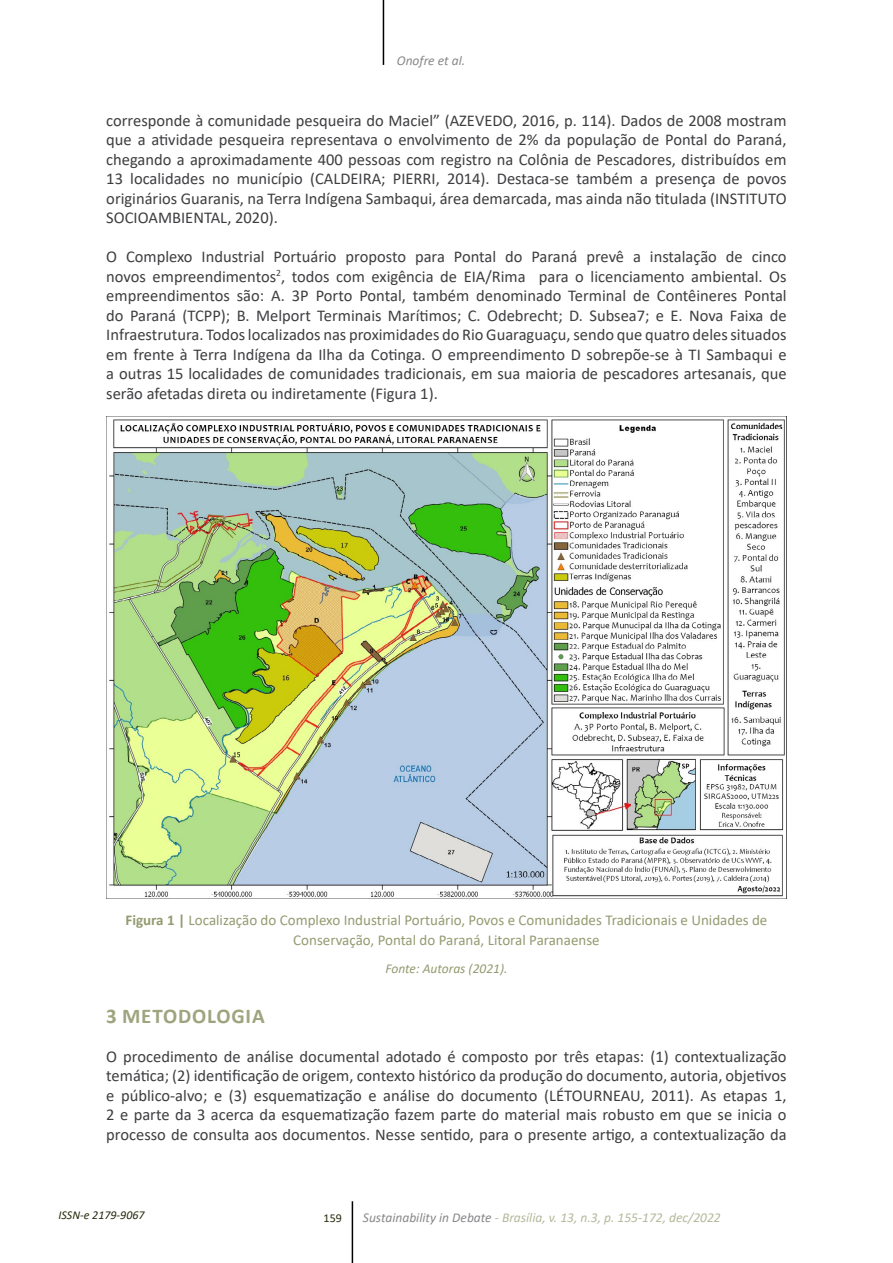
<style>
.page{position:relative;width:893px;height:1263px;background:#fff}
.page>*{position:absolute;margin:0;border:0;box-sizing:border-box;transform-origin:0 0}
.t1{font:700 21px "Calibri";letter-spacing:.04em;color:#9ea57e}
.t2{font:16.5px/19.5px "Calibri";color:#3e3d40;text-align:justify}
.t3{font:15px/19.5px "Calibri";color:#949b70;text-align:center}
.t4{font:italic 13.5px "Calibri";color:#b4b99b}
.t5{font:italic 13.5px "Calibri";color:#949b70}
.t6{font:italic 13.5px "Calibri";color:#87888a}
.t7{font:italic 12px "Calibri";color:#252a0c}
.t8{font:12px "Calibri";color:#252a0c}
.s1{font-weight:700}
.s2{color:#87888a}
</style>
<div class="page">
<hr style="left:383px;top:0;width:1px;height:65px;background:#000">
<hr style="left:352px;top:1201px;width:1px;height:62px;background:#000">
<img style="left:106px;top:417px;width:681px;height:481px">
<p class="t6" style="left:397px;top:51px;width:70px">Onofre et al.</p>
<p class="t2" style="left:106px;top:110px;width:682px">corresponde à comunidade pesqueira do Maciel” (AZEVEDO, 2016, p. 114). Dados de 2008 mostram que a atividade pesqueira representava o envolvimento de 2% da população de Pontal do Paraná, chegando a aproximadamente 400 pessoas com registro na Colônia de Pescadores, distribuídos em 13 localidades no município (CALDEIRA; PIERRI, 2014). Destaca-se também a presença de povos originários Guaranis, na Terra Indígena Sambaqui, área demarcada, mas ainda não titulada (INSTITUTO SOCIOAMBIENTAL, 2020).</p>
<p class="t2" style="left:106px;top:247px;width:682px">O Complexo Industrial Portuário proposto para Pontal do Paraná prevê a instalação de cinco novos empreendimentos<sup>2</sup>, todos com exigência de EIA/Rima para o licenciamento ambiental. Os empreendimentos são: A. 3P Porto Pontal, também denominado Terminal de Contêineres Pontal do Paraná (TCPP); B. Melport Terminais Marítimos; C. Odebrecht; D. Subsea7; e E. Nova Faixa de Infraestrutura. Todos localizados nas proximidades do Rio Guaraguaçu, sendo que quatro deles situados em frente à Terra Indígena da Ilha da Cotinga. O empreendimento D sobrepõe-se à TI Sambaqui e a outras 15 localidades de comunidades tradicionais, em sua maioria de pescadores artesanais, que serão afetadas direta ou indiretamente (Figura 1).</p>
<p class="t3" style="left:126px;top:910px;width:643px"><span class="s1">Figura 1 |</span> Localização do Complexo Industrial Portuário, Povos e Comunidades Tradicionais e Unidades de<br>Conservação, Pontal do Paraná, Litoral Paranaense</p>
<p class="t5" style="left:385px;top:959px;width:124px">Fonte: Autoras (2021).</p>
<p class="t1" style="left:106px;top:1001px;width:160px">3 METODOLOGIA</p>
<p class="t2" style="left:106px;top:1046px;width:682px">O procedimento de análise documental adotado é composto por três etapas: (1) contextualização temática; (2) identificação de origem, contexto histórico da produção do documento, autoria, objetivos e público-alvo; e (3) esquematização e análise do documento (LÉTOURNEAU, 2011). As etapas 1, 2 e parte da 3 acerca da esquematização fazem parte do material mais robusto em que se inicia o processo de consulta aos documentos. Nesse sentido, para o presente artigo, a contextualização da</p>
<p class="t7" style="left:59px;top:1207px;width:88px">ISSN-e 2179-9067</p>
<p class="t8" style="left:324px;top:1209px;width:20px">159</p>
<p class="t4" style="left:363px;top:1208px;width:359px"><span class="s2">Sustainability in Debate</span> - Brasília, v. 13, n.3, p. 155-172, dec/2022</p>
</div>
